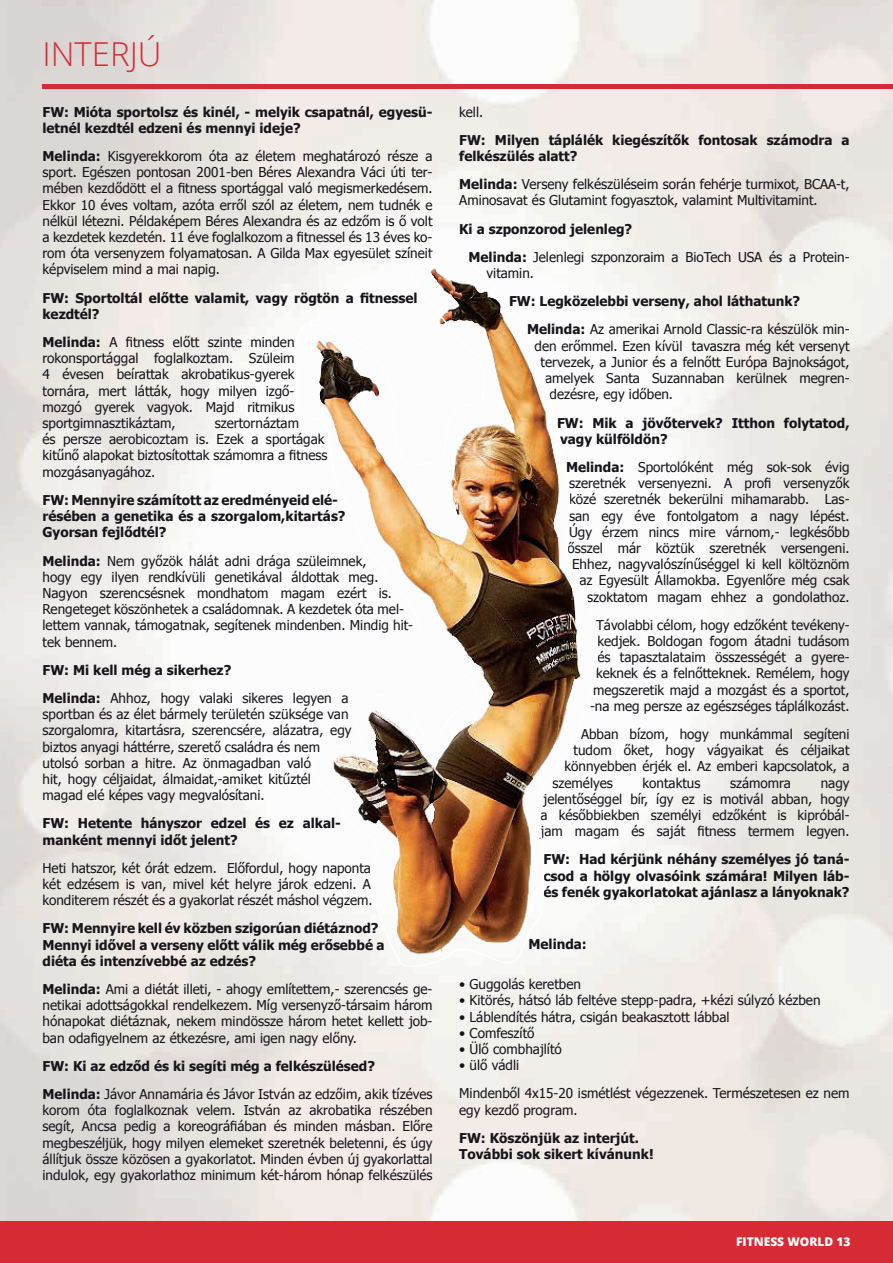
<style>
.page{position:relative;width:893px;height:1263px;background:#fff}
.page>*{position:absolute;margin:0;border:0;box-sizing:border-box;transform-origin:0 0}
.t1{font:300 33px "Open Sans";color:#d62b35}
.t2{font:13.5px/16.2px "Tahoma";color:#17151a;text-align:justify}
.t3{font:700 13.5px/16.2px "Tahoma";color:#17151a}
.t4{font:800 12px "Open Sans";color:#fff}
.s1{font-weight:700}
.s2{font-weight:400}
</style>
<div class="page">
<div style="left:0;top:1220px;width:893px;height:43px;background:#d62b35"></div>
<img style="left:0;top:0;width:893px;height:1220px">
<hr style="left:43px;top:84px;width:850px;height:4px;background:#d62b35">
<img style="left:285px;top:238px;width:321px;height:733px">
<h1 class="t1" style="left:43px;top:31px;width:121px">INTERJÚ</h1>
<p class="t3" style="left:43px;top:103px;width:392px">FW: Mióta sportolsz és kinél, - melyik csapatnál, egyesü&shy;letnél kezdtél edzeni és mennyi ideje?</p>
<p class="t2" style="left:43px;top:147px;width:392px"><span class="s1">Melinda:</span> Kisgyerekkorom óta az életem meghatározó része a sport. Egészen pontosan 2001-ben Béres Alexandra Váci úti ter&shy;mében kezdődött el a fitness sportággal való megismerkedésem.<br>Ekkor 10 éves voltam, azóta erről szól az életem, nem tudnék e nélkül létezni. Példaképem Béres Alexandra és az edzőm is ő volt a kezdetek kezdetén. 11 éve foglalkozom a fitnessel és 13 éves ko&shy;rom óta versenyzem folyamatosan. A Gilda Max egyesület színeit képviselem mind a mai napig.</p>
<p class="t3" style="left:43px;top:289px;width:377px">FW: Sportoltál előtte valamit, vagy rögtön a fitnessel kezdtél?</p>
<p class="t2" style="left:43px;top:333px;width:254px"><span class="s1">Melinda:</span> A fitness előtt szinte minden rokonsportággal foglalkoztam. Szüleim 4 évesen beírattak akrobatikus-gyerek tornára, mert látták, hogy milyen izgő&shy;mozgó gyerek vagyok. Majd ritmikus sportgimnasztikáztam,</p>
<p class="t2" style="left:43px;top:414px;width:286px;text-align:left;text-indent:172px">szertornáztam<br>és persze aerobicoztam is. Ezek a sportágak kitűnő alapokat biztosítottak számomra a fitness mozgásanyagához.</p>
<p class="t3" style="left:43px;top:491px;width:305px">FW: Mennyire számított az eredményeid elé&shy;résében a genetika és a szorgalom,kitartás?<br>Gyorsan fejlődtél?</p>
<p class="t2" style="left:43px;top:552px;width:372px;text-align:left"><span class="s1">Melinda:</span> Nem győzök hálát adni drága szüleimnek,<br>hogy egy ilyen rendkívüli genetikával áldottak meg.<br>Nagyon szerencsésnek mondhatom magam ezért is.<br>Rengeteget köszönhetek a családomnak. A kezdetek óta mel&shy;lettem vannak, támogatnak, segítenek mindenben. Mindig hit&shy;tek bennem.</p>
<p class="t3" style="left:43px;top:655px;width:308px;line-height:28.2px">FW: Mi kell még a sikerhez?<br>Melinda: <span class="s2">Ahhoz, hogy valaki sikeres legyen a</span></p>
<p class="t2" style="left:43px;top:705px;width:310px;text-align:left">sportban és az élet bármely területén szüksége van szorgalomra, kitartásra, szerencsére, alázatra, egy biztos anyagi háttérre, szerető családra és nem utolsó sorban a hitre. Az önmagadban való<br>hit, hogy céljaidat, álmaidat,-amiket kitűztél magad elé képes vagy megvalósítani.</p>
<p class="t3" style="left:43px;top:814px;width:300px">FW: Hetente hányszor edzel és ez alkal&shy;manként mennyi időt jelent?</p>
<p class="t2" style="left:43px;top:859px;width:332px">Heti hatszor, két órát edzem. Előfordul, hogy naponta két edzésem is van, mivel két helyre járok edzeni. A konditerem részét és a gyakorlat részét máshol végzem.</p>
<p class="t3" style="left:43px;top:919px;width:344px">FW: Mennyire kell év közben szigorúan diétáznod?<br>Mennyi idővel a verseny előtt válik még erősebbé a diéta és intenzívebbé az edzés?</p>
<p class="t2" style="left:43px;top:980px;width:392px"><span class="s1">Melinda:</span> Ami a diétát illeti, - ahogy említettem,- szerencsés ge&shy;netikai adottságokkal rendelkezem. Míg versenyző-társaim három hónapokat diétáznak, nekem mindössze három hetet kellett job&shy;ban odafigyelnem az étkezésre, ami igen nagy előny.</p>
<p class="t3" style="left:43px;top:1051px;width:391px;line-height:28.2px">FW: Ki az edződ és ki segíti még a felkészülésed?<br>Melinda: <span class="s2">Jávor Annamária és Jávor István az edzőim, akik tízéves</span></p>
<p class="t2" style="left:43px;top:1101px;width:392px">korom óta foglalkoznak velem. István az akrobatika részében segít, Ancsa pedig a koreográfiában és minden másban. Előre megbeszéljük, hogy milyen elemeket szeretnék beletenni, és úgy állítjuk össze közösen a gyakorlatot. Minden évben új gyakorlattal indulok, egy gyakorlathoz minimum két-három hónap felkészülés</p>
<p class="t2" style="left:459px;top:103px;width:26px">kell.</p>
<p class="t3" style="left:459px;top:131px;width:392px">FW: Milyen táplálék kiegészítők fontosak számodra a felkészülés alatt?</p>
<p class="t2" style="left:459px;top:176px;width:392px"><span class="s1">Melinda:</span> Verseny felkészüléseim során fehérje turmixot, BCAA-t,<br>Aminosavat és Glutamint fogyasztok, valamint Multivitamint.</p>
<p class="t2" style="left:469px;top:214px;width:382px;line-height:28.2px;text-indent:-9px"><span class="s1">Ki a szponzorod jelenleg?<br>Melinda:</span> Jelenlegi szponzoraim a BioTech USA és a Protein-</p>
<p class="t2" style="left:487px;top:264px;width:49px">vitamin.</p>
<p class="t3" style="left:527px;top:286px;width:324px;line-height:28.2px;text-indent:-18px">FW: Legközelebbi verseny, ahol láthatunk?<br>Melinda: <span class="s2">Az amerikai Arnold Classic-ra készülök min-</span></p>
<p class="t2" style="left:535px;top:337px;width:316px">den erőmmel. Ezen kívül tavaszra még két versenyt</p>
<p class="t2" style="left:541px;top:353px;width:311px">tervezek, a Junior és a felnőtt Európa Bajnokságot,</p>
<p class="t2" style="left:545px;top:369px;width:306px">amelyek Santa Suzannaban kerülnek megren-</p>
<p class="t2" style="left:549px;top:386px;width:125px">dezésre, egy időben.</p>
<p class="t3" style="left:557px;top:414px;width:294px">FW: Mik a jövőtervek? Itthon folytatod, vagy külföldön?</p>
<p class="t2" style="left:566px;top:458px;width:285px;text-align:right"><span class="s1">Melinda:</span> Sportolóként még sok-sok évig szeretnék versenyezni. A profi versenyzők közé szeretnék bekerülni mihamarabb. Las&shy;san egy éve fontolgatom a nagy lépést.<br>Úgy érzem nincs mire várnom,- legkésőbb ősszel már köztük szeretnék versengeni.<br>Ehhez, nagyvalószínűséggel ki kell költöznöm az Egyesült Államokba. Egyenlőre még csak szoktatom magam ehhez a gondolathoz.</p>
<p class="t2" style="left:590px;top:616px;width:261px;text-align:center">Távolabbi célom, hogy edzőként tevékeny&shy;kedjek. Boldogan fogom átadni tudásom és tapasztalataim összességét a gyere&shy;keknek és a felnőtteknek. Remélem, hogy megszeretik majd a mozgást és a sportot, -na meg persze az egészséges táplálkozást.</p>
<p class="t2" style="left:581px;top:725px;width:270px">Abban bízom, hogy munkámmal segíteni</p>
<p class="t2" style="left:574px;top:741px;width:278px">tudom őket, hogy vágyaikat és céljaikat</p>
<p class="t2" style="left:564px;top:758px;width:286px">könnyebben érjék el. Az emberi kapcsolatok, a</p>
<p class="t2" style="left:552px;top:774px;width:62px">személyes</p>
<p class="t2" style="left:643px;top:774px;width:59px">kontaktus</p>
<p class="t2" style="left:730px;top:774px;width:62px">számomra</p>
<p class="t2" style="left:540px;top:774px;width:311px;text-indent:280px">nagy jelentőséggel bír, így ez is motivál abban, hogy a későbbiekben személyi edzőként is kipróbál&shy;jam magam és saját fitness termem legyen.</p>
<p class="t3" style="left:543px;top:850px;width:308px;text-align:justify">FW: Had kérjünk néhány személyes jó taná&shy;csod a hölgy olvasóink számára! Milyen láb&shy;és fenék gyakorlatokat ajánlasz a lányoknak?</p>
<p class="t3" style="left:528px;top:935px;width:60px">Melinda:</p>
<p class="t2" style="left:459px;top:975px;width:123px">• Guggolás keretben</p>
<p class="t2" style="left:459px;top:992px;width:363px">• Kitörés, hátsó láb feltéve stepp-padra, +kézi súlyzó kézben</p>
<p class="t2" style="left:459px;top:1008px;width:272px">• Láblendítés hátra, csigán beakasztott lábbal</p>
<p class="t2" style="left:459px;top:1024px;width:77px">• Comfeszítő</p>
<p class="t2" style="left:459px;top:1040px;width:104px">• Ülő combhajlító</p>
<p class="t2" style="left:459px;top:1050px;width:392px;line-height:28.2px">• ülő vádli<br>Mindenből 4x15-20 ismétlést végezzenek. Természetesen ez nem</p>
<p class="t2" style="left:459px;top:1101px;width:120px">egy kezdő program.</p>
<p class="t3" style="left:459px;top:1129px;width:196px">FW: Köszönjük az interjút.<br>További sok sikert kívánunk!</p>
<p class="t4" style="left:736px;top:1233px;width:116px">FITNESS WORLD 13</p>
</div>
